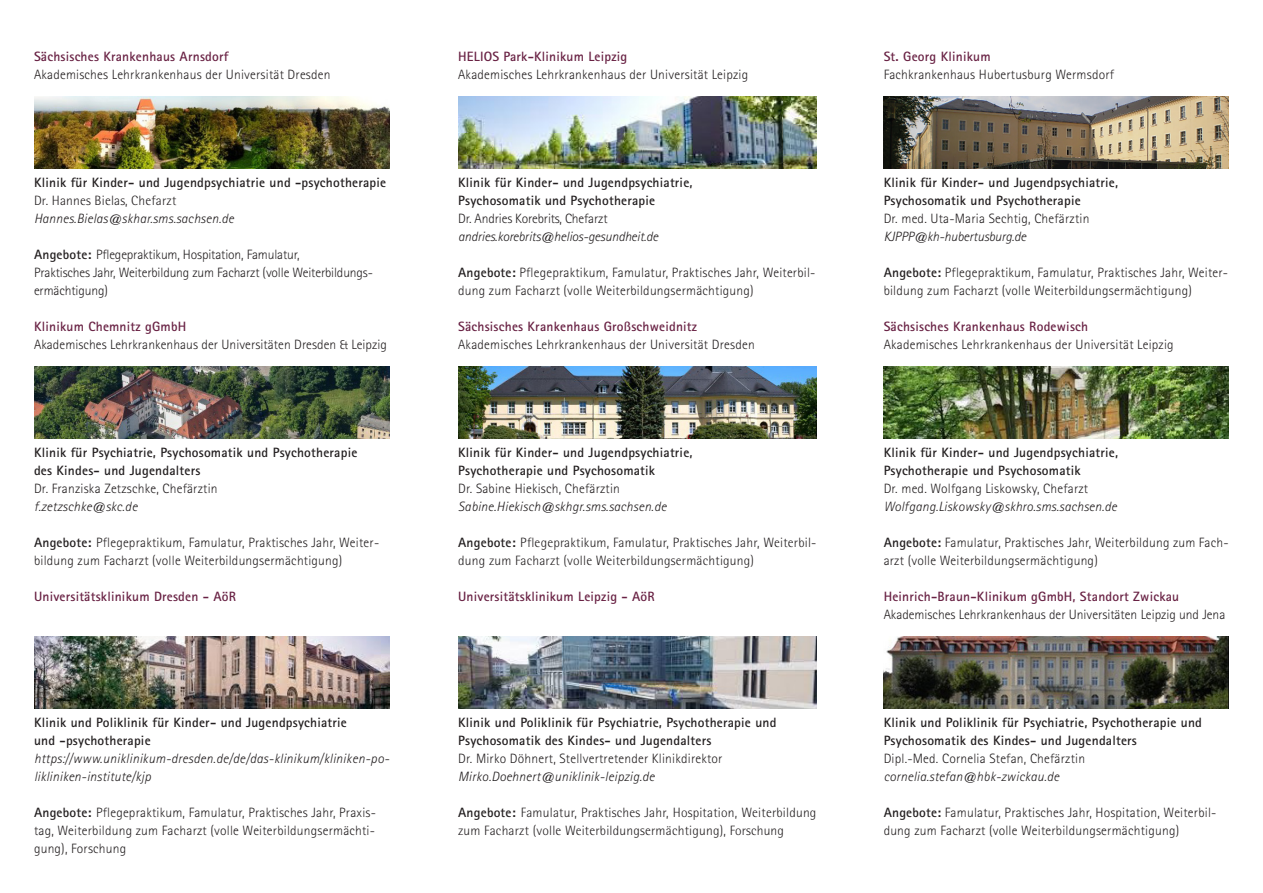
<style>
.page{position:relative;width:1263px;height:893px;background:#fff}
.page>*{position:absolute;margin:0;border:0;box-sizing:border-box;transform-origin:0 0}
.t1{font:300 13.5px/18px "Rotis Sans Serif Std";letter-spacing:.015em;color:#231f20}
.t2{font:700 13.5px/18px "Rotis Sans Serif Std";letter-spacing:.015em;color:#231f20}
.t3{font:italic 300 13.5px/18px "Rotis Sans Serif Std";letter-spacing:.015em;color:#231f20}
.t4{font:700 13.5px "Rotis Sans Serif Std";letter-spacing:.015em;color:#692244}
.t5{font:300 13.5px/18px "Rotis Semi Sans Std";letter-spacing:.015em;color:#231f20}
.t6{font:300 13.5px/18px "Rotis Sans Serif Std";letter-spacing:-.01em;color:#231f20}
.t7{font:italic 300 13.5px "Rotis Sans Serif Std";letter-spacing:-.01em;color:#231f20}
.s1{font-weight:700}
.s2{font-family:"Rotis Sans Serif Std";font-weight:700}
</style>
<div class="page">
<img style="left:34px;top:97px;width:355px;height:72px">
<img style="left:34px;top:367px;width:355px;height:72px">
<img style="left:34px;top:637px;width:355px;height:72px">
<img style="left:458px;top:97px;width:358px;height:72px">
<img style="left:458px;top:367px;width:359px;height:72px">
<img style="left:458px;top:637px;width:358px;height:72px">
<img style="left:884px;top:97px;width:345px;height:72px">
<img style="left:884px;top:367px;width:345px;height:72px">
<img style="left:884px;top:637px;width:345px;height:72px">
<p class="t4" style="left:34px;top:47px;width:196px">Sächsisches Krankenhaus Arnsdorf</p>
<p class="t1" style="left:34px;top:65px;width:298px">Akademisches Lehrkrankenhaus der Universität Dresden</p>
<p class="t2" style="left:34px;top:173px;width:354px">Klinik für Kinder- und Jugendpsychiatrie und -psychotherapie</p>
<p class="t5" style="left:34px;top:191px;width:144px">Dr. Hannes Bielas, Chefarzt</p>
<p class="t3" style="left:34px;top:209px;width:201px">Hannes.Bielas@skhar.sms.sachsen.de</p>
<p class="t6" style="left:34px;top:245px;width:340px"><span class="s1">Angebote:</span> Pflegepraktikum, Hospitation, Famulatur,<br>Praktisches Jahr, Weiterbildung zum Facharzt (volle Weiterbildungs&shy;ermächtigung)</p>
<p class="t4" style="left:34px;top:317px;width:154px">Klinikum Chemnitz gGmbH</p>
<p class="t1" style="left:34px;top:335px;width:354px">Akademisches Lehrkrankenhaus der Universitäten Dresden &amp; Leipzig</p>
<p class="t2" style="left:34px;top:443px;width:325px">Klinik für Psychiatrie, Psychosomatik und Psychotherapie des Kindes- und Jugendalters</p>
<p class="t1" style="left:34px;top:479px;width:185px">Dr. Franziska Zetzschke, Chefärztin</p>
<p class="t3" style="left:34px;top:497px;width:105px">f.zetzschke@skc.de</p>
<p class="t1" style="left:34px;top:533px;width:347px"><span class="s1">Angebote:</span> Pflegepraktikum, Famulatur, Praktisches Jahr, Weiter&shy;bildung zum Facharzt (volle Weiterbildungsermächtigung)</p>
<p class="t4" style="left:34px;top:587px;width:204px">Universitätsklinikum Dresden - AöR</p>
<p class="t2" style="left:34px;top:713px;width:314px">Klinik und Poliklinik für Kinder- und Jugendpsychiatrie und -psychotherapie</p>
<p class="t3" style="left:34px;top:749px;width:357px">https://www.uniklinikum-dresden.de/de/das-klinikum/kliniken-po&shy;likliniken-institute/kjp</p>
<p class="t1" style="left:34px;top:803px;width:343px;text-align:justify"><span class="s1">Angebote:</span> Pflegepraktikum, Famulatur, Praktisches Jahr, Praxis&shy;tag, Weiterbildung zum Facharzt (volle Weiterbildungsermächti&shy;gung), Forschung</p>
<p class="t4" style="left:458px;top:47px;width:171px">HELIOS Park-Klinikum Leipzig</p>
<p class="t1" style="left:458px;top:65px;width:292px">Akademisches Lehrkrankenhaus der Universität Leipzig</p>
<p class="t2" style="left:458px;top:173px;width:236px">Klinik für Kinder- und Jugendpsychiatrie,<br>Psychosomatik und Psychotherapie</p>
<p class="t6" style="left:458px;top:209px;width:151px">Dr. Andries Korebrits, Chefarzt</p>
<p class="t7" style="left:458px;top:228px;width:202px">andries.korebrits@helios-gesundheit.de</p>
<p class="t1" style="left:458px;top:263px;width:359px"><span class="s1">Angebote:</span> Pflegepraktikum, Famulatur, Praktisches Jahr, Weiterbil&shy;dung zum Facharzt (volle Weiterbildungsermächtigung)</p>
<p class="t4" style="left:458px;top:317px;width:240px">Sächsisches Krankenhaus Großschweidnitz</p>
<p class="t1" style="left:458px;top:335px;width:298px">Akademisches Lehrkrankenhaus der Universität Dresden</p>
<p class="t2" style="left:458px;top:443px;width:236px">Klinik für Kinder- und Jugendpsychiatrie,<br>Psychotherapie und Psychosomatik</p>
<p class="t1" style="left:458px;top:479px;width:163px">Dr. Sabine Hiekisch, Chefärztin</p>
<p class="t3" style="left:458px;top:497px;width:210px">Sabine.Hiekisch@skhgr.sms.sachsen.de</p>
<p class="t5" style="left:458px;top:533px;width:360px"><span class="s2">Angebote:</span> Pflegepraktikum, Famulatur, Praktisches Jahr, Weiterbil&shy;dung zum Facharzt (volle Weiterbildungsermächtigung)</p>
<p class="t4" style="left:458px;top:587px;width:198px">Universitätsklinikum Leipzig - AöR</p>
<p class="t2" style="left:458px;top:713px;width:320px">Klinik und Poliklinik für Psychiatrie, Psychotherapie und<br>Psychosomatik des Kindes- und Jugendalters</p>
<p class="t1" style="left:458px;top:749px;width:266px">Dr. Mirko Döhnert, Stellvertretender Klinikdirektor</p>
<p class="t3" style="left:458px;top:767px;width:198px">Mirko.Doehnert@uniklinik-leipzig.de</p>
<p class="t5" style="left:458px;top:803px;width:360px"><span class="s2">Angebote:</span> Famulatur, Praktisches Jahr, Hospitation, Weiterbildung zum Facharzt (volle Weiterbildungsermächtigung), Forschung</p>
<p class="t4" style="left:884px;top:47px;width:108px">St. Georg Klinikum</p>
<p class="t1" style="left:884px;top:65px;width:232px">Fachkrankenhaus Hubertusburg Wermsdorf</p>
<p class="t2" style="left:884px;top:173px;width:236px">Klinik für Kinder- und Jugendpsychiatrie,<br>Psychosomatik und Psychotherapie</p>
<p class="t1" style="left:884px;top:209px;width:207px">Dr. med. Uta-Maria Sechtig, Chefärztin</p>
<p class="t7" style="left:884px;top:228px;width:144px">KJPPP@kh-hubertusburg.de</p>
<p class="t1" style="left:884px;top:263px;width:346px"><span class="s1">Angebote:</span> Pflegepraktikum, Famulatur, Praktisches Jahr, Weiter&shy;bildung zum Facharzt (volle Weiterbildungsermächtigung)</p>
<p class="t4" style="left:884px;top:317px;width:206px">Sächsisches Krankenhaus Rodewisch</p>
<p class="t1" style="left:884px;top:335px;width:292px">Akademisches Lehrkrankenhaus der Universität Leipzig</p>
<p class="t2" style="left:884px;top:443px;width:236px">Klinik für Kinder- und Jugendpsychiatrie,<br>Psychotherapie und Psychosomatik</p>
<p class="t1" style="left:884px;top:479px;width:206px">Dr. med. Wolfgang Liskowsky, Chefarzt</p>
<p class="t3" style="left:884px;top:497px;width:235px">Wolfgang.Liskowsky@skhro.sms.sachsen.de</p>
<p class="t1" style="left:884px;top:533px;width:347px"><span class="s1">Angebote:</span> Famulatur, Praktisches Jahr, Weiterbildung zum Fach&shy;arzt (volle Weiterbildungsermächtigung)</p>
<p class="t4" style="left:884px;top:587px;width:297px">Heinrich-Braun-Klinikum gGmbH, Standort Zwickau</p>
<p class="t1" style="left:884px;top:605px;width:343px">Akademisches Lehrkrankenhaus der Universitäten Leipzig und Jena</p>
<p class="t2" style="left:884px;top:713px;width:320px">Klinik und Poliklinik für Psychiatrie, Psychotherapie und<br>Psychosomatik des Kindes- und Jugendalters</p>
<p class="t1" style="left:884px;top:749px;width:203px">Dipl.-Med. Cornelia Stefan, Chefärztin</p>
<p class="t3" style="left:884px;top:767px;width:177px">cornelia.stefan@hbk-zwickau.de</p>
<p class="t1" style="left:884px;top:803px;width:334px"><span class="s1">Angebote:</span> Famulatur, Praktisches Jahr, Hospitation, Weiterbil&shy;dung zum Facharzt (volle Weiterbildungsermächtigung)</p>
</div>
